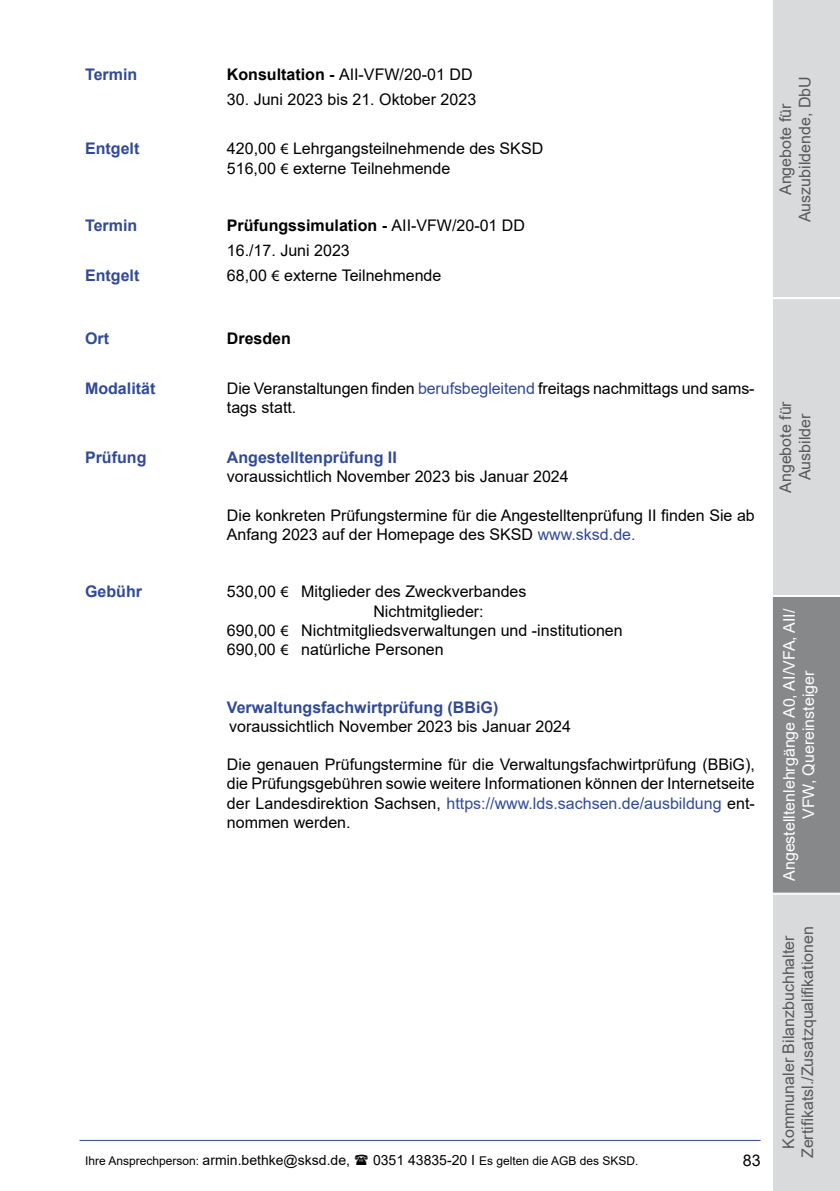
<style>
.page{position:relative;width:840px;height:1191px;background:#fff}
.page>*{position:absolute;margin:0;border:0;box-sizing:border-box;transform-origin:0 0}
.t1{font:16px/19.2px "Arial";color:#000}
.t2{font:16px/19.2px "Arial";color:#58585a;text-align:center}
.t3{font:700 16px "Arial";color:#314a97}
.t4{font:16px/19.2px "Arial";color:#fff;text-align:center}
.t5{font:700 16px "Arial";color:#000}
.t6{font:14px "Arial";color:#000}
.t7{font:12px "Arial";color:#000}
.s1{font-weight:700}
.s2{font-family:"Myriad Pro"}
.s3{color:#314a97}
.s4{font-size:12px}
.s5{font-size:14px}
</style>
<div class="page">
<hr style="left:79px;top:1140px;width:681px;height:1px;background:#314a97">
<svg style="left:773px;top:0;width:66px;height:1191px;background:#c4c5c7"></svg>
<p class="t3" style="left:85px;top:63px;width:54px">Termin</p>
<p class="t1" style="left:227px;top:64px;width:247px"><span class="s1">Konsultation -</span> AII-VFW/20-01 DD</p>
<p class="t1" style="left:227px;top:89px;width:251px">30. Juni 2023 bis 21. Oktober 2023</p>
<p class="t3" style="left:85px;top:137px;width:56px">Entgelt</p>
<p class="t1" style="left:227px;top:139px;width:317px">420,00 <span class="s2">€</span> Lehrgangsteilnehmende des SKSD<br>516,00 <span class="s2">€</span> externe Teilnehmende</p>
<p class="t3" style="left:85px;top:214px;width:54px">Termin</p>
<p class="t1" style="left:227px;top:213px;width:299px;line-height:24.8px"><span class="s1">Prüfungssimulation -</span> AII-VFW/20-01 DD<br>16./17. Juni 2023</p>
<p class="t3" style="left:85px;top:264px;width:56px">Entgelt</p>
<p class="t1" style="left:227px;top:265px;width:216px">68,00 <span class="s2">€</span> externe Teilnehmende</p>
<p class="t3" style="left:85px;top:327px;width:25px">Ort</p>
<p class="t5" style="left:227px;top:327px;width:66px">Dresden</p>
<p class="t3" style="left:85px;top:377px;width:72px">Modalität</p>
<p class="t1" style="left:227px;top:378px;width:529px">Die Veranstaltungen finden <span class="s3">berufsbegleitend</span> freitags nachmittags und sams&shy;tags statt.</p>
<p class="t3" style="left:85px;top:446px;width:63px">Prüfung</p>
<p class="t3" style="left:227px;top:446px;width:171px">Angestelltenprüfung II</p>
<p class="t1" style="left:227px;top:467px;width:343px">voraussichtlich November 2023 bis Januar 2024</p>
<p class="t1" style="left:227px;top:505px;width:529px">Die konkreten Prüfungstermine für die Angestelltenprüfung II finden Sie ab<br>Anfang 2023 auf der Homepage des SKSD <span class="s3">www.sksd.de.</span></p>
<p class="t3" style="left:85px;top:580px;width:58px">Gebühr</p>
<p class="t1" style="left:227px;top:582px;width:301px">530,00 <span class="s2">€</span> Mitglieder des Zweckverbandes</p>
<p class="t1" style="left:373px;top:601px;width:112px">Nichtmitglieder:</p>
<p class="t1" style="left:227px;top:620px;width:397px">690,00 <span class="s2">€</span> Nichtmitgliedsverwaltungen und -institutionen</p>
<p class="t1" style="left:227px;top:639px;width:218px">690,00 <span class="s2">€</span> natürliche Personen</p>
<p class="t3" style="left:227px;top:695px;width:273px">Verwaltungsfachwirtprüfung (BBiG)</p>
<p class="t1" style="left:229px;top:716px;width:343px">voraussichtlich November 2023 bis Januar 2024</p>
<p class="t1" style="left:227px;top:755px;width:529px;text-align:justify">Die genauen Prüfungstermine für die Verwaltungsfachwirtprüfung (BBiG), die Prüfungsgebühren sowie weitere Informationen können der Internetseite der Landesdirektion Sachsen, <span class="s3">https://www.lds.sachsen.de/ausbildung</span> ent&shy;nommen werden.</p>
<p class="t6" style="left:85px;top:1150px;width:266px"><span class="s4">Ihre Ansprechperson:</span> armin.bethke@sksd.de,</p>
<p class="t7" style="left:373px;top:1152px;width:267px"><span class="s5">0351 43835-20 I</span> Es gelten die AGB des SKSD.</p>
<p class="t1" style="left:742px;top:1150px;width:19px">83</p>
<p class="t2" style="left:775px;top:222px;width:147px;rotate:-90deg">Angebote für<br>Auszubildende, DbU</p>
<p class="t2" style="left:775px;top:493px;width:93px;rotate:-90deg">Angebote für<br>Ausbilder</p>
<p class="t4" style="left:779px;top:881px;width:274px;rotate:-90deg">Angestelltenlehrgänge A0, AI/VFA, AII/<br>VFW, Quereinsteiger</p>
<p class="t2" style="left:778px;top:1158px;width:234px;rotate:-90deg">Kommunaler Bilanzbuchhalter<br>Zertifikatsl./Zusatzqualifikationen</p>
</div>
